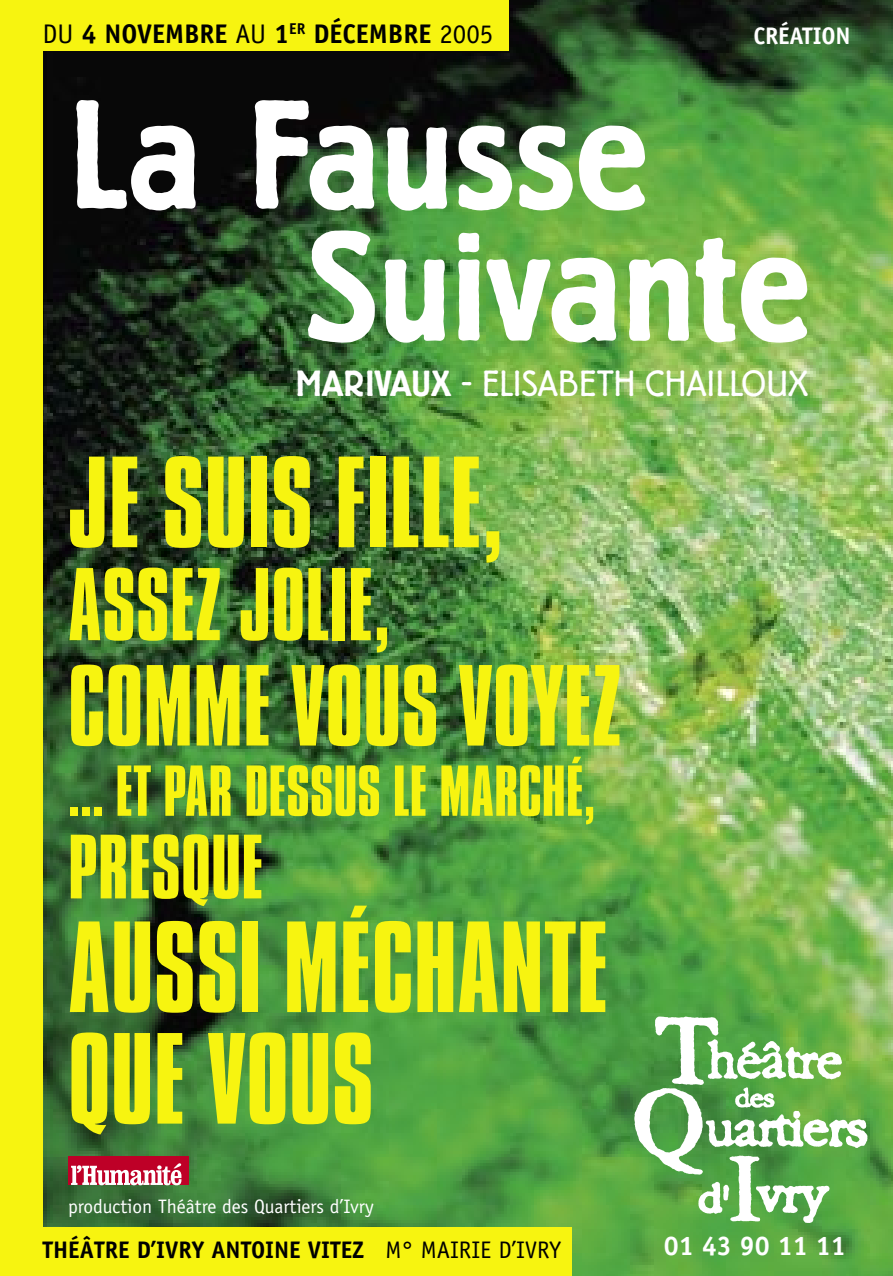
<style>
.page{position:relative;width:893px;height:1276px;background:#fff}
.page>*{position:absolute;margin:0;border:0;box-sizing:border-box;transform-origin:0 0}
.t1{font:500 153px "Berliner Grotesk";color:#fff}
.t2{font:111.6px "Compacta BT";color:#f7f410}
.t3{font:99px "Compacta BT";color:#f7f410}
.t4{font:88.8px "Compacta BT";color:#f7f410}
.t5{font:78.6px "Compacta BT";color:#f7f410}
.t6{font:62.1px "Compacta BT";color:#f7f410}
.t7{font:300 36px "Berliner Grotesk";letter-spacing:.005em;color:#fff}
.t8{font:700 27px "Officina Sans";color:#000}
.t9{font:700 27px "Officina Sans";color:#fff}
.t10{font:700 24px "Officina Sans";color:#000}
.t11{font:700 24px "Officina Sans";letter-spacing:-.01em;color:#fff}
.t12{font:19.5px "Officina Sans";color:#fff}
.s1{font-weight:400}
.s2{font-weight:500}
</style>
<div class="page">
<img style="left:43px;top:0;width:850px;height:1276px">
<div style="left:0;top:0;width:508px;height:51px;background:#f7f410"></div>
<div style="left:0;top:0;width:43px;height:1276px;background:#f7f410"></div>
<div style="left:0;top:1227px;width:572px;height:49px;background:#f7f410"></div>
<svg style="left:634px;top:1016px;width:233px;height:207px"></svg>
<div style="left:68px;top:1157px;width:121px;height:28px;background:#be0027"></div>
<svg style="left:71px;top:1163px;width:110px;height:22px"></svg>
<p class="t8" style="left:43px;top:16px;width:452px"><span class="s1">DU</span> 4 NOVEMBRE <span class="s1">AU</span> 1<sup>ER</sup> DÉCEMBRE <span class="s1">2005</span></p>
<p class="t11" style="left:753px;top:21px;width:99px">CRÉATION</p>
<p class="t1" style="left:68px;top:73px;width:582px">La Fausse</p>
<p class="t1" style="left:305px;top:205px;width:507px">Suivante</p>
<p class="t7" style="left:296px;top:363px;width:514px"><span class="s2">MARIVAUX</span> - ELISABETH CHAILLOUX</p>
<p class="t2" style="left:68px;top:437px;width:437px">JE SUIS FILLE,</p>
<p class="t4" style="left:68px;top:553px;width:324px">ASSEZ JOLIE,</p>
<p class="t3" style="left:68px;top:648px;width:556px">COMME VOUS VOYEZ</p>
<p class="t6" style="left:68px;top:754px;width:529px">... ET PAR DESSUS LE MARCHÉ,</p>
<p class="t5" style="left:68px;top:821px;width:197px">PRESQUE</p>
<p class="t2" style="left:68px;top:902px;width:542px">AUSSI MÉCHANTE</p>
<p class="t2" style="left:68px;top:1014px;width:308px">QUE VOUS</p>
<p class="t12" style="left:68px;top:1194px;width:307px">production Théâtre des Quartiers d’Ivry</p>
<p class="t10" style="left:43px;top:1234px;width:520px">THÉÂTRE D’IVRY ANTOINE VITEZ <span class="s1">M° MAIRIE D’IVRY</span></p>
<p class="t9" style="left:664px;top:1228px;width:184px">01 43 90 11 11</p>
</div>
